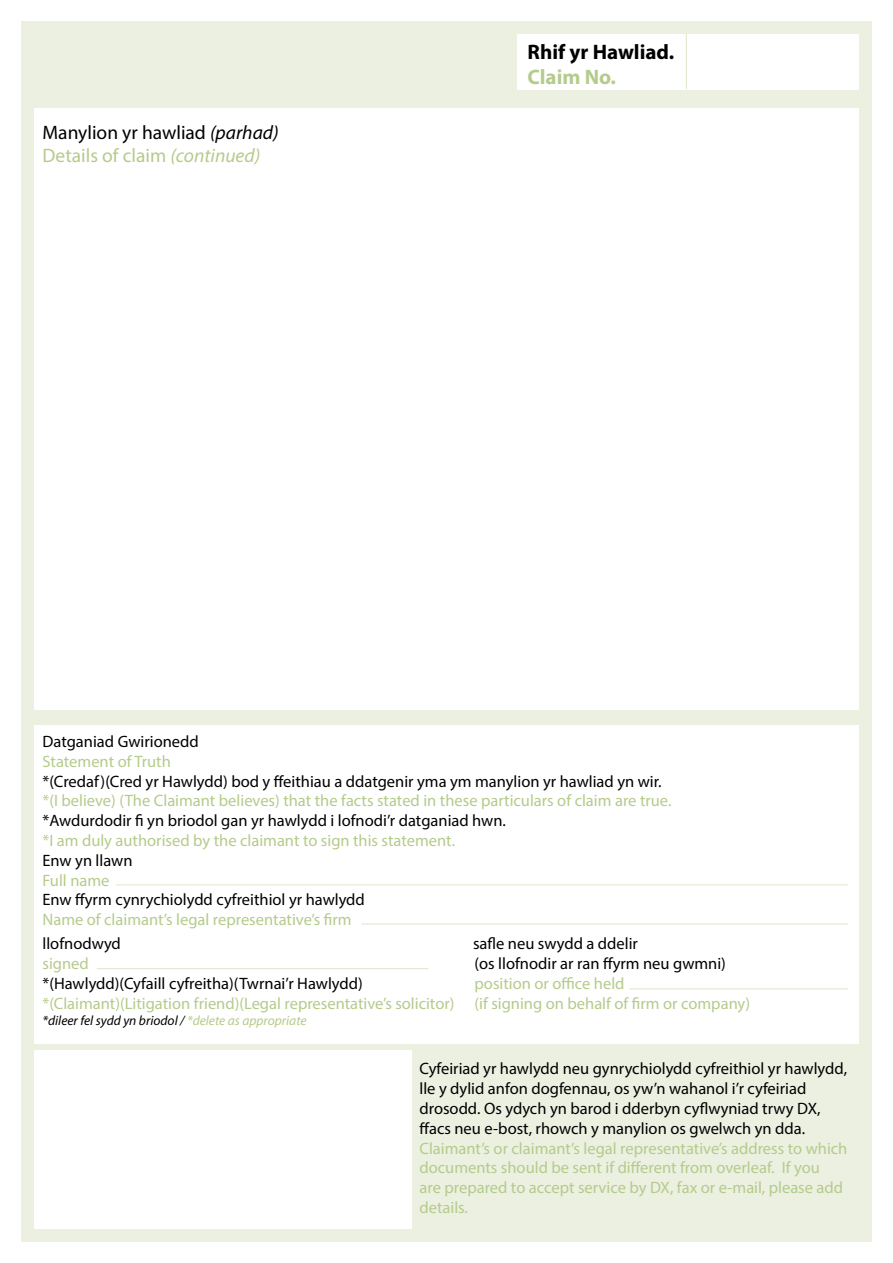
<style>
.page{position:relative;width:893px;height:1263px;background:#fff}
.page>*{position:absolute;margin:0;border:0;box-sizing:border-box;transform-origin:0 0}
.t1{font:700 21px "Myriad Pro";color:#000}
.t2{font:700 21px "Myriad Pro";color:#b5cb8b}
.t3{font:19.5px/23.4px "Myriad Pro";color:#000}
.t4{font:16.5px/19.8px "Myriad Pro";color:#000}
.t5{font:16.5px/19.8px "Myriad Pro";color:#b5cb8b}
.t6{font:italic 13.5px "Myriad Pro";color:#000}
.s1{font-style:italic}
.s2{color:#b5cb8b}
.s3{font-style:italic;color:#b5cb8b}
</style>
<div class="page">
<div style="left:21px;top:21px;width:851px;height:1221px;background:#ebf0e1"></div>
<div style="left:518px;top:34px;width:341px;height:55px;background:#fff"></div>
<div style="left:34px;top:725px;width:824px;height:318px;background:#fff"></div>
<div style="left:34px;top:108px;width:825px;height:602px;background:#fff"></div>
<div style="left:34px;top:1050px;width:378px;height:179px;background:#fff"></div>
<hr style="left:686px;top:34px;width:1px;height:55px;background:#dce6ca">
<hr style="left:116px;top:884px;width:732px;height:1px;background:#dce6ca">
<hr style="left:361px;top:924px;width:487px;height:1px;background:#dce6ca">
<hr style="left:97px;top:968px;width:331px;height:1px;background:#dce6ca">
<hr style="left:629px;top:988px;width:219px;height:1px;background:#dce6ca">
<p class="t3" style="left:43px;top:121px;width:238px">Manylion yr hawliad <span class="s1">(parhad)<br></span><span class="s2">Details of claim</span> <span class="s3">(continued)</span></p>
<p class="t1" style="left:527px;top:38px;width:148px">Rhif yr Hawliad.</p>
<p class="t2" style="left:527px;top:64px;width:90px">Claim No.</p>
<p class="t4" style="left:43px;top:731px;width:158px">Datganiad Gwirionedd</p>
<p class="t5" style="left:43px;top:751px;width:130px">Statement of Truth</p>
<p class="t4" style="left:43px;top:771px;width:621px">*(Credaf)(Cred yr Hawlydd) bod y ffeithiau a ddatgenir yma ym manylion yr hawliad yn wir.</p>
<p class="t5" style="left:43px;top:791px;width:630px">*(I believe) (The Claimant believes) that the facts stated in these particulars of claim are true.</p>
<p class="t4" style="left:43px;top:810px;width:465px">*Awdurdodir fi yn briodol gan yr hawlydd i lofnodi’r datganiad hwn.</p>
<p class="t5" style="left:43px;top:830px;width:414px">*I am duly authorised by the claimant to sign this statement.</p>
<p class="t4" style="left:43px;top:850px;width:92px">Enw yn llawn</p>
<p class="t5" style="left:43px;top:870px;width:68px">Full name</p>
<p class="t4" style="left:43px;top:890px;width:324px">Enw ffyrm cynrychiolydd cyfreithiol yr hawlydd</p>
<p class="t5" style="left:43px;top:909px;width:311px">Name of claimant’s legal representative’s firm</p>
<p class="t4" style="left:43px;top:933px;width:80px">llofnodwyd</p>
<p class="t4" style="left:473px;top:933px;width:166px">safle neu swydd a ddelir</p>
<p class="t5" style="left:43px;top:953px;width:48px">signed</p>
<p class="t4" style="left:475px;top:953px;width:253px">(os llofnodir ar ran ffyrm neu gwmni)</p>
<p class="t4" style="left:43px;top:973px;width:322px">*(Hawlydd)(Cyfaill cyfreitha)(Twrnai’r Hawlydd)</p>
<p class="t5" style="left:43px;top:973px;width:709px;text-indent:432px">position or office held *(Claimant)(Litigation friend)(Legal representative’s solicitor) (if signing on behalf of firm or company)</p>
<p class="t6" style="left:43px;top:1012px;width:266px">*dileer fel sydd yn briodol / <span class="s2">*delete as appropriate</span></p>
<p class="t4" style="left:419px;top:1059px;width:429px">Cyfeiriad yr hawlydd neu gynrychiolydd cyfreithiol yr hawlydd, lle y dylid anfon dogfennau, os yw’n wahanol i’r cyfeiriad drosodd. Os ydych yn barod i dderbyn cyflwyniad trwy DX, ffacs neu e-bost, rhowch y manylion os gwelwch yn dda.</p>
<p class="t5" style="left:419px;top:1138px;width:429px">Claimant’s or claimant’s legal representative’s address to which documents should be sent if different from overleaf. If you<br>are prepared to accept service by DX, fax or e-mail, please add details.</p>
</div>
